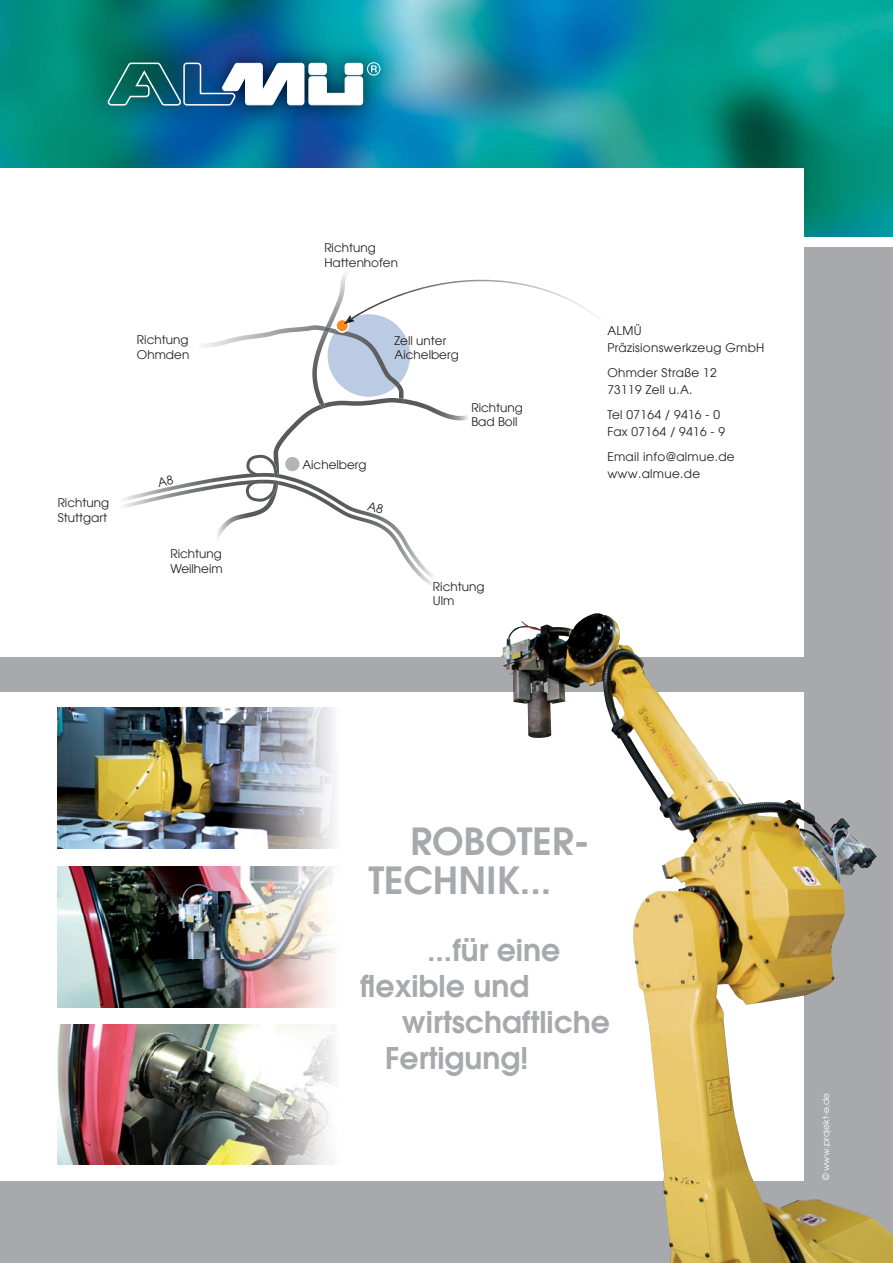
<style>
.page{position:relative;width:893px;height:1263px;background:#a7a9ac}
.page>*{position:absolute;margin:0;border:0;box-sizing:border-box;transform-origin:0 0}
.t1{font:600 37.5px/39px "Avant Garde LT";color:#a7a9ac}
.t2{font:600 30px/36px "Avant Garde LT";color:#a7a9ac}
.t3{font:12px/14.4px "Avant Garde LT";color:#231f20}
.t4{font:12px/16.5px "Avant Garde LT";letter-spacing:.025em;color:#231f20}
.t5{font:9px "Avant Garde LT";color:#fff}
</style>
<div class="page">
<img style="left:0;top:0;width:893px;height:238px">
<div style="left:0;top:238px;width:893px;height:9px;background:#fff"></div>
<div style="left:0;top:168px;width:804px;height:489px;background:#fff"></div>
<div style="left:0;top:692px;width:804px;height:488px;background:#fff"></div>
<img style="left:88px;top:43px;width:307px;height:80px">
<svg style="left:107px;top:62px;width:273px;height:44px"></svg>
<img style="left:58px;top:707px;width:276px;height:141px">
<img style="left:58px;top:866px;width:277px;height:141px">
<img style="left:58px;top:1024px;width:277px;height:141px">
<img style="left:503px;top:613px;width:390px;height:650px">
<img style="left:470px;top:280px;width:127px;height:37px">
<svg style="left:122px;top:273px;width:348px;height:312px"></svg>
<p class="t3" style="left:137px;top:333px;width:54px">Richtung<br>Ohmden</p>
<p class="t3" style="left:58px;top:495px;width:53px">Richtung</p>
<p class="t3" style="left:58px;top:510px;width:51px">Stuttgart</p>
<p class="t3" style="left:170px;top:546px;width:54px">Richtung<br>Weilheim</p>
<p class="t3" style="left:324px;top:240px;width:75px">Richtung<br>Hattenhofen</p>
<p class="t3" style="left:302px;top:457px;width:66px">Aichelberg</p>
<p class="t3" style="left:395px;top:333px;width:66px">Zell unter<br>Aichelberg</p>
<p class="t3" style="left:471px;top:400px;width:53px">Richtung<br>Bad Boll</p>
<p class="t3" style="left:433px;top:579px;width:53px">Richtung<br>Ulm</p>
<p class="t4" style="left:607px;top:322px;width:159px">ALMÜ<br>Präzisionswerkzeug GmbH</p>
<p class="t4" style="left:607px;top:364px;width:111px">Ohmder Straße 12<br>73119 Zell u.A.</p>
<p class="t4" style="left:607px;top:406px;width:119px">Tel 07164 / 9416 - 0<br>Fax 07164 / 9416 - 9</p>
<p class="t4" style="left:607px;top:448px;width:129px">Email info@almue.de www.almue.de</p>
<h1 class="t1" style="left:368px;top:821px;width:223px;text-indent:42px">ROBOTER-<br>TECHNIK...</h1>
<h2 class="t2" style="left:360px;top:932px;width:202px;text-indent:67px">...für eine flexible und</h2>
<h2 class="t2" style="left:385px;top:1004px;width:226px;text-indent:17px">wirtschaftliche<br>Fertigung!</h2>
<p class="t5" style="left:821px;top:1180px;width:89px;rotate:-90deg">© www.projekt-e.de</p>
</div>
